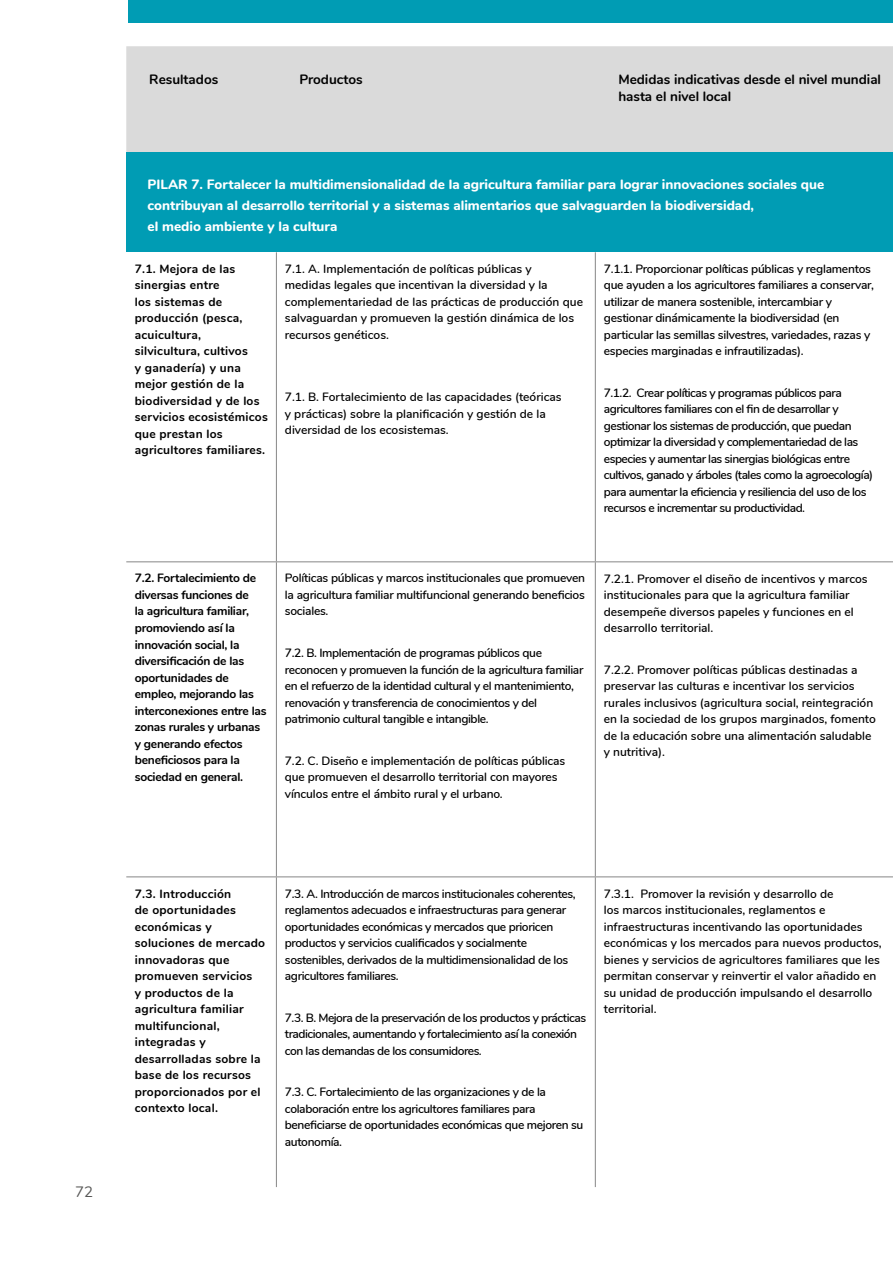
<style>
.page{position:relative;width:893px;height:1263px;background:#fff}
.page>*{position:absolute;margin:0;border:0;box-sizing:border-box;transform-origin:0 0}
.t1{font:15px "Nunito";color:#575756}
.t2{font:800 13.5px/21px "Nunito";color:#fff}
.t3{font:700 13.5px/17.7px "Nunito";color:#000}
.t4{font:600 12px/16.5px "Nunito";letter-spacing:-.02em;color:#000}
.t5{font:600 12px/16.5px "Nunito";color:#000}
.t6{font:600 12px/16.5px "Nunito";letter-spacing:-.04em;color:#000}
.t7{font:700 12px/16.5px "Nunito";letter-spacing:.02em;color:#000}
.t8{font:700 12px/16.5px "Nunito";letter-spacing:-.02em;color:#000}
</style>
<div class="page">
<div style="left:126px;top:46px;width:767px;height:107px;background:#dadada"></div>
<div style="left:126px;top:153px;width:767px;height:99px;background:#009cb4"></div>
<hr style="left:276px;top:252px;width:1px;height:309px;background:#878787">
<hr style="left:595px;top:252px;width:1px;height:309px;background:#878787">
<hr style="left:126px;top:561px;width:150px;height:1px;background:#878787">
<hr style="left:276px;top:561px;width:319px;height:1px;background:#878787">
<hr style="left:276px;top:562px;width:1px;height:314px;background:#878787">
<hr style="left:595px;top:561px;width:298px;height:1px;background:#878787">
<hr style="left:595px;top:562px;width:1px;height:314px;background:#878787">
<hr style="left:126px;top:876px;width:150px;height:1px;background:#878787">
<hr style="left:276px;top:876px;width:319px;height:1px;background:#878787">
<hr style="left:276px;top:877px;width:1px;height:310px;background:#878787">
<hr style="left:595px;top:876px;width:298px;height:1px;background:#878787">
<hr style="left:595px;top:877px;width:1px;height:310px;background:#878787">
<div style="left:128px;top:0;width:765px;height:22px;background:#009cb4"></div>
<p class="t1" style="left:75px;top:1181px;width:19px">72</p>
<p class="t3" style="left:149px;top:70px;width:71px">Resultados</p>
<p class="t3" style="left:299px;top:70px;width:65px">Productos</p>
<p class="t3" style="left:618px;top:69px;width:264px">Medidas indicativas desde el nivel mundial hasta el nivel local</p>
<p class="t2" style="left:148px;top:173px;width:678px">PILAR 7. Fortalecer la multidimensionalidad de la agricultura familiar para lograr innovaciones sociales que contribuyan al desarrollo territorial y a sistemas alimentarios que salvaguarden la biodiversidad,<br>el medio ambiente y la cultura</p>
<p class="t7" style="left:135px;top:260px;width:135px">7.1. Mejora de las sinergias entre<br>los sistemas de producción (pesca, acuicultura, silvicultura, cultivos<br>y ganadería) y una mejor gestión de la biodiversidad y de los servicios ecosistémicos que prestan los agricultores familiares.</p>
<p class="t5" style="left:285px;top:260px;width:300px">7.1. A. Implementación de políticas públicas y<br>medidas legales que incentivan la diversidad y la complementariedad de las prácticas de producción que salvaguardan y promueven la gestión dinámica de los recursos genéticos.</p>
<p class="t4" style="left:604px;top:260px;width:272px">7.1.1. Proporcionar políticas públicas y reglamentos que ayuden a los agricultores familiares a conservar, utilizar de manera sostenible, intercambiar y gestionar dinámicamente la biodiversidad (en particular las semillas silvestres, variedades, razas y especies marginadas e infrautilizadas).</p>
<p class="t6" style="left:604px;top:384px;width:271px">7.1.2. Crear políticas y programas públicos para agricultores familiares con el fin de desarrollar y gestionar los sistemas de producción, que puedan optimizar la diversidad y complementariedad de las especies y aumentar las sinergias biológicas entre cultivos, ganado y árboles (tales como la agroecología) para aumentar la eficiencia y resiliencia del uso de los recursos e incrementar su productividad.</p>
<p class="t5" style="left:285px;top:388px;width:278px">7.1. B. Fortalecimiento de las capacidades (teóricas y prácticas) sobre la planificación y gestión de la diversidad de los ecosistemas.</p>
<p class="t8" style="left:135px;top:569px;width:133px">7.2. Fortalecimiento de diversas funciones de<br>la agricultura familiar, promoviendo así la innovación social, la diversificación de las oportunidades de empleo, mejorando las interconexiones entre las zonas rurales y urbanas y generando efectos beneficiosos para la sociedad en general.</p>
<p class="t4" style="left:285px;top:569px;width:302px;text-align:justify">Políticas públicas y marcos institucionales que promueven la agricultura familiar multifuncional generando beneficios sociales.</p>
<p class="t4" style="left:285px;top:644px;width:300px">7.2. B. Implementación de programas públicos que reconocen y promueven la función de la agricultura familiar en el refuerzo de la identidad cultural y el mantenimiento, renovación y transferencia de conocimientos y del patrimonio cultural tangible e intangible.</p>
<p class="t4" style="left:285px;top:751px;width:282px">7.2. C. Diseño e implementación de políticas públicas que promueven el desarrollo territorial con mayores vínculos entre el ámbito rural y el urbano.</p>
<p class="t5" style="left:604px;top:569px;width:265px">7.2.1. Promover el diseño de incentivos y marcos institucionales para que la agricultura familiar desempeñe diversos papeles y funciones en el desarrollo territorial.</p>
<p class="t5" style="left:604px;top:660px;width:274px">7.2.2. Promover políticas públicas destinadas a preservar las culturas e incentivar los servicios rurales inclusivos (agricultura social, reintegración en la sociedad de los grupos marginados, fomento de la educación sobre una alimentación saludable y nutritiva).</p>
<p class="t7" style="left:135px;top:884px;width:132px">7.3. Introducción<br>de oportunidades económicas y soluciones de mercado innovadoras que promueven servicios<br>y productos de la agricultura familiar multifuncional, integradas y desarrolladas sobre la base de los recursos proporcionados por el contexto local.</p>
<p class="t4" style="left:285px;top:884px;width:292px">7.3. A. Introducción de marcos institucionales coherentes, reglamentos adecuados e infraestructuras para generar oportunidades económicas y mercados que prioricen productos y servicios cualificados y socialmente sostenibles, derivados de la multidimensionalidad de los agricultores familiares.</p>
<p class="t6" style="left:285px;top:1008px;width:303px">7.3. B. Mejora de la preservación de los productos y prácticas tradicionales, aumentando y fortalecimiento así la conexión con las demandas de los consumidores.</p>
<p class="t4" style="left:285px;top:1083px;width:300px">7.3. C. Fortalecimiento de las organizaciones y de la colaboración entre los agricultores familiares para beneficiarse de oportunidades económicas que mejoren su autonomía.</p>
<p class="t5" style="left:604px;top:884px;width:279px">7.3.1. Promover la revisión y desarrollo de<br>los marcos institucionales, reglamentos e infraestructuras incentivando las oportunidades económicas y los mercados para nuevos productos, bienes y servicios de agricultores familiares que les permitan conservar y reinvertir el valor añadido en su unidad de producción impulsando el desarrollo territorial.</p>
</div>
